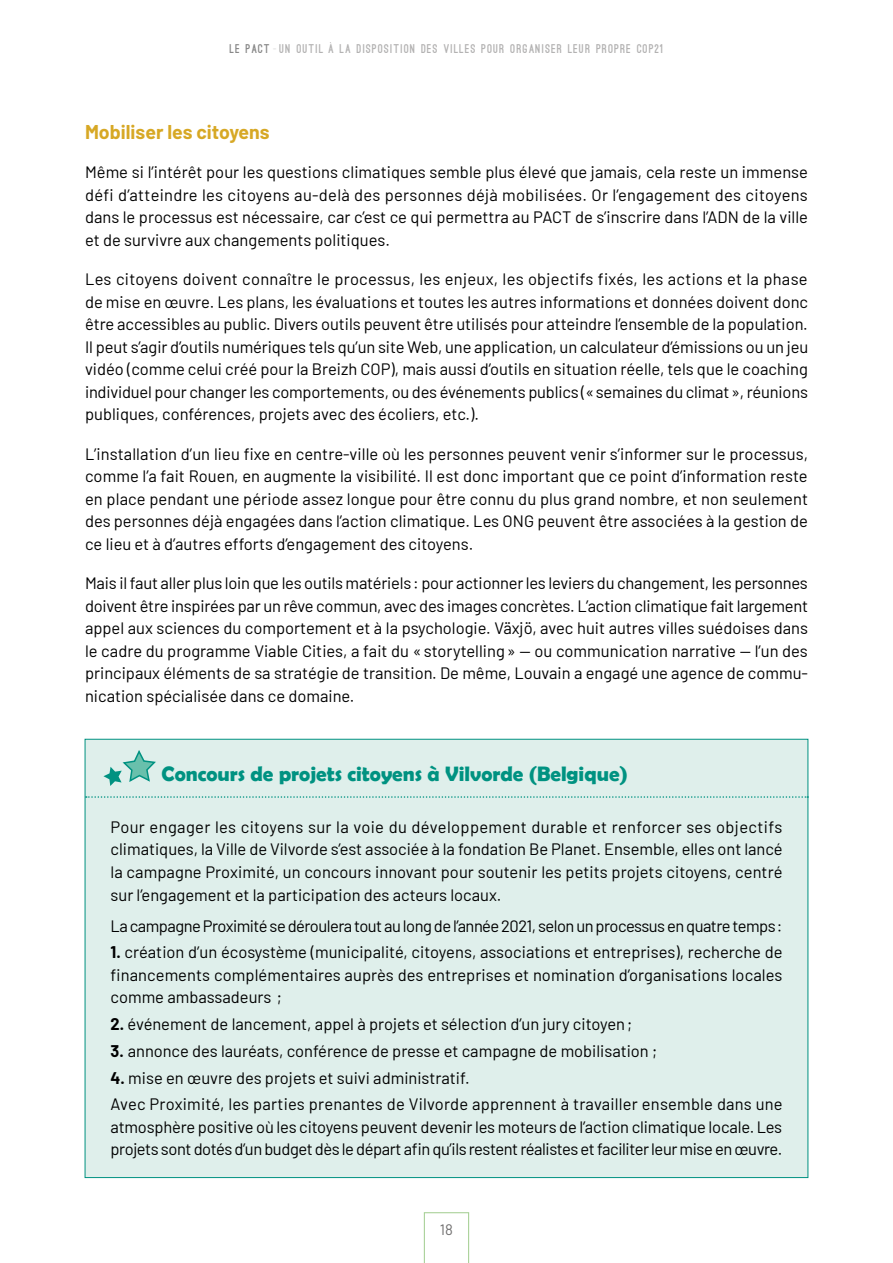
<style>
.page{position:relative;width:893px;height:1263px;background:#fff}
.page>*{position:absolute;margin:0;border:0;box-sizing:border-box;transform-origin:0 0}
.t1{font:700 21px "Berlin Sans FB Demi";color:#009281}
.t2{font:700 19.5px "Barlow";color:#d7a825}
.t3{font:16.5px/22.5px "Barlow";color:#000;text-align:justify}
.t4{font:16.5px/22.5px "Barlow";letter-spacing:-.025em;color:#000}
.t5{font:16.5px "Barlow";letter-spacing:-.03em;color:#000}
.t6{font:15px "Barlow";color:#706f6f}
.t7{font:900 12px "Ostrich Sans";letter-spacing:.1em;color:#b3b2b2}
.s1{color:#878787}
.s2{font-weight:500}
.s3{font-weight:700}
</style>
<div class="page">
<svg style="left:424px;top:1212px;width:45px;height:51px"></svg>
<div style="left:85px;top:739px;width:723px;height:439px;background:#dfefeb;border:1px solid #009281"></div>
<svg style="left:86px;top:796px;width:722px;height:2px"></svg>
<svg style="left:103px;top:750px;width:53px;height:36px"></svg>
<p class="t7" style="left:230px;top:44px;width:435px"><span class="s1">LE PACT</span> <span class="s2">–</span> UN OUTIL A LA DISPOSITION DES VILLES POUR ORGANISER LEUR PROPRE COP21</p>
<p class="t2" style="left:85px;top:117px;width:186px">Mobiliser les citoyens</p>
<p class="t3" style="left:85px;top:160px;width:724px">Même si l’intérêt pour les questions climatiques semble plus élevé que jamais, cela reste un immense défi d’atteindre les citoyens au-delà des personnes déjà mobilisées. Or l’engagement des citoyens dans le processus est nécessaire, car c’est ce qui permettra au PACT de s’inscrire dans l’ADN de la ville et de survivre aux changements politiques.</p>
<p class="t3" style="left:85px;top:267px;width:725px">Les citoyens doivent connaître le processus, les enjeux, les objectifs fixés, les actions et la phase de mise en œuvre. Les plans, les évaluations et toutes les autres informations et données doivent donc être accessibles au public. Divers outils peuvent être utilisés pour atteindre l’ensemble de la population.<br>Il peut s’agir d’outils numériques tels qu’un site Web, une application, un calculateur d’émissions ou un jeu vidéo (comme celui créé pour la Breizh COP), mais aussi d’outils en situation réelle, tels que le coaching individuel pour changer les comportements, ou des événements publics («semaines du climat», réunions publiques, conférences, projets avec des écoliers, etc.).</p>
<p class="t3" style="left:85px;top:441px;width:725px">L’installation d’un lieu fixe en centre-ville où les personnes peuvent venir s’informer sur le processus, comme l’a fait Rouen, en augmente la visibilité. Il est donc important que ce point d’information reste en place pendant une période assez longue pour être connu du plus grand nombre, et non seulement des personnes déjà engagées dans l’action climatique. Les ONG peuvent être associées à la gestion de ce lieu et à d’autres efforts d’engagement des citoyens.</p>
<p class="t3" style="left:85px;top:571px;width:724px">Mais il faut aller plus loin que les outils matériels: pour actionner les leviers du changement, les personnes doivent être inspirées par un rêve commun, avec des images concrètes. L’action climatique fait largement appel aux sciences du comportement et à la psychologie. Växjö, avec huit autres villes suédoises dans le cadre du programme Viable Cities, a fait du «storytelling» — ou communication narrative — l’un des principaux éléments de sa stratégie de transition. De même, Louvain a engagé une agence de commu&shy;nication spécialisée dans ce domaine.</p>
<p class="t1" style="left:162px;top:761px;width:468px">Concours de projets citoyens à Vilvorde (Belgique)</p>
<p class="t3" style="left:111px;top:814px;width:674px">Pour engager les citoyens sur la voie du développement durable et renforcer ses objectifs climatiques, la Ville de Vilvorde s’est associée à la fondation Be Planet. Ensemble, elles ont lancé la campagne Proximité, un concours innovant pour soutenir les petits projets citoyens, centré sur l’engagement et la participation des acteurs locaux.</p>
<p class="t5" style="left:111px;top:914px;width:673px">La campagne Proximité se déroulera tout au long de l’année 2021, selon un processus en quatre temps:</p>
<p class="t3" style="left:111px;top:940px;width:673px"><span class="s3">1.</span> création d’un écosystème (municipalité, citoyens, associations et entreprises), recherche de financements complémentaires auprès des entreprises et nomination d’organisations locales comme ambassadeurs ;</p>
<p class="t3" style="left:111px;top:1011px;width:523px"><span class="s3">2.</span> événement de lancement, appel à projets et sélection d’un jury citoyen;</p>
<p class="t3" style="left:111px;top:1038px;width:548px"><span class="s3">3.</span> annonce des lauréats, conférence de presse et campagne de mobilisation ;</p>
<p class="t3" style="left:111px;top:1063px;width:674px;line-height:26.7px"><span class="s3">4.</span> mise en œuvre des projets et suivi administratif.<br>Avec Proximité, les parties prenantes de Vilvorde apprennent à travailler ensemble dans une</p>
<p class="t4" style="left:111px;top:1114px;width:673px">atmosphère positive où les citoyens peuvent devenir les moteurs de l’action climatique locale. Les projets sont dotés d’un budget dès le départ afin qu’ils restent réalistes et faciliter leur mise en œuvre.</p>
<p class="t6" style="left:440px;top:1219px;width:15px">18</p>
</div>
